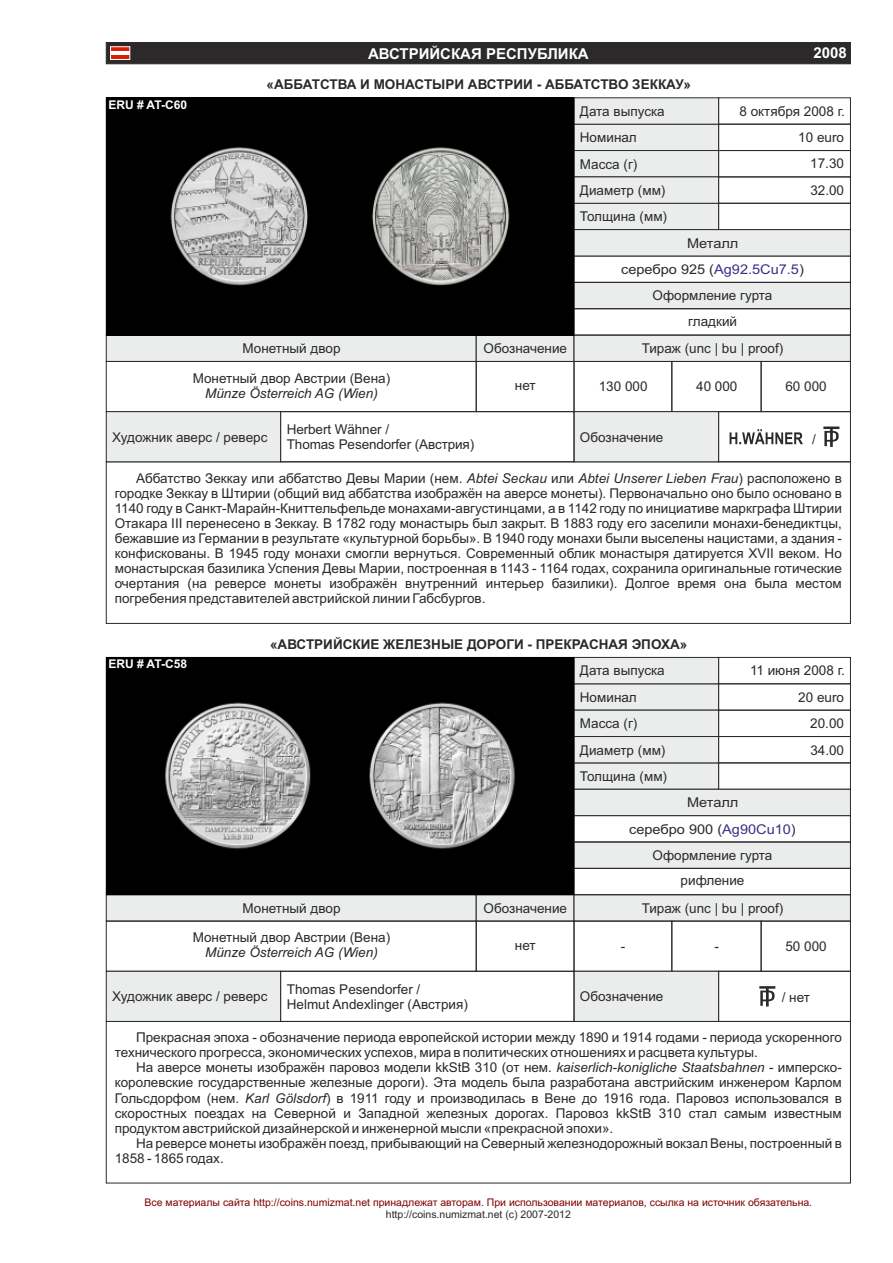
<style>
.page{position:relative;width:893px;height:1263px;background:#fff}
.page>*{position:absolute;margin:0;border:0;box-sizing:border-box;transform-origin:0 0}
.t1{font:700 15px "Arial";color:#fff}
.t2{font:13.5px/15.1px "Arial";color:#2b2929;text-align:justify}
.t3{font:700 13.5px "Arial";color:#2b2929}
.t4{font:13.5px/26.4px "Arial";color:#2b2929;text-align:center;scale:1.08 1}
.t5{font:italic 13.5px "Arial";color:#2b2929}
.t6{font:700 12px "Arial";color:#fff}
.t7{font:10.5px "Arial";color:#800000}
.t8{font:10.5px "Arial";color:#2b2929}
.s1{color:#383085}
.s2{font-style:italic}
</style>
<div class="page">
<div style="left:106px;top:42px;width:745px;height:22px;background:#2b2929"></div>
<hr style="left:111px;top:51px;width:19px;height:4px;background:#fff">
<hr style="left:111px;top:55px;width:19px;height:4px;background:#d91f05">
<hr style="left:111px;top:47px;width:19px;height:4px;background:#d91f05">
<div style="left:110px;top:47px;width:20px;height:13px;border:1px solid #fff"></div>
<svg style="left:574px;top:842px;width:277px;height:26px;background:#e2e4e4"></svg>
<div style="left:574px;top:815px;width:277px;height:27px;border:1px solid #2b2929"></div>
<svg style="left:106px;top:895px;width:745px;height:26px;background:#e2e3e3"></svg>
<svg style="left:574px;top:657px;width:277px;height:159px"></svg>
<div style="left:574px;top:868px;width:277px;height:27px;border:1px solid #2b2929"></div>
<div style="left:672px;top:921px;width:89px;height:50px;border:1px solid #2b2929"></div>
<div style="left:476px;top:921px;width:98px;height:50px;border:1px solid #2b2929"></div>
<div style="left:761px;top:921px;width:90px;height:50px;border:1px solid #2b2929"></div>
<div style="left:574px;top:921px;width:98px;height:50px;border:1px solid #2b2929"></div>
<div style="left:106px;top:921px;width:370px;height:50px;border:1px solid #2b2929"></div>
<div style="left:106px;top:1021px;width:745px;height:162px;border:1px solid #2b2929"></div>
<div style="left:718px;top:971px;width:133px;height:50px;border:1px solid #2b2929"></div>
<svg style="left:574px;top:971px;width:145px;height:51px;background:#e1e3e3"></svg>
<div style="left:280px;top:971px;width:294px;height:50px;border:1px solid #2b2929"></div>
<div style="left:106px;top:971px;width:175px;height:51px;background:#ebeded"></div>
<svg style="left:759px;top:986px;width:16px;height:20px"></svg>
<img style="left:106px;top:657px;width:468px;height:238px">
<svg style="left:574px;top:282px;width:277px;height:27px;background:#dcdddd"></svg>
<div style="left:574px;top:256px;width:277px;height:26px;border:1px solid #2b2929"></div>
<svg style="left:106px;top:335px;width:745px;height:26px;background:#e1e3e3"></svg>
<svg style="left:574px;top:97px;width:277px;height:159px"></svg>
<div style="left:672px;top:361px;width:89px;height:51px;border:1px solid #2b2929"></div>
<div style="left:476px;top:361px;width:98px;height:51px;border:1px solid #2b2929"></div>
<div style="left:761px;top:361px;width:90px;height:51px;border:1px solid #2b2929"></div>
<div style="left:574px;top:361px;width:98px;height:51px;border:1px solid #2b2929"></div>
<div style="left:106px;top:361px;width:370px;height:51px;border:1px solid #2b2929"></div>
<img style="left:106px;top:98px;width:468px;height:237px">
<div style="left:718px;top:411px;width:133px;height:51px;border:1px solid #2b2929"></div>
<svg style="left:574px;top:411px;width:145px;height:51px;background:#e2e3e3"></svg>
<div style="left:280px;top:411px;width:294px;height:51px;border:1px solid #2b2929"></div>
<div style="left:106px;top:411px;width:175px;height:51px;background:#ebeded"></div>
<svg style="left:730px;top:429px;width:73px;height:15px"></svg>
<svg style="left:823px;top:426px;width:16px;height:21px"></svg>
<p class="t1" style="left:368px;top:48px;width:222px">АВСТРИЙСКАЯ РЕСПУБЛИКА</p>
<p class="t1" style="left:813px;top:47px;width:35px">2008</p>
<p class="t6" style="left:108px;top:100px;width:80px">ERU # AT-C60</p>
<p class="t3" style="left:267px;top:79px;width:426px">«АББАТСТВА И МОНАСТЫРИ АВСТРИИ - АББАТСТВО ЗЕККАУ»</p>
<p class="t2" style="left:580px;top:105px;width:86px">Дата выпуска</p>
<p class="t2" style="left:580px;top:131px;width:58px">Номинал</p>
<p class="t2" style="left:580px;top:158px;width:59px">Масса (г)</p>
<p class="t2" style="left:580px;top:210px;width:89px">Толщина (мм)</p>
<p class="t2" style="left:580px;top:184px;width:87px">Диаметр (мм)</p>
<p class="t2" style="left:739px;top:105px;width:107px">8 октября 2008 г.</p>
<p class="t2" style="left:810px;top:125px;width:35px;line-height:26.4px;text-indent:-12px">10 euro 17.30<br>32.00</p>
<p class="t4" style="left:621px;top:231px;width:171px">Металл<br>серебро 925 (<span class="s1">Ag92.5Cu7.5</span>)</p>
<p class="t2" style="left:653px;top:289px;width:121px">Оформление гурта</p>
<p class="t2" style="left:688px;top:315px;width:50px">гладкий</p>
<p class="t2" style="left:243px;top:342px;width:99px">Монетный двор</p>
<p class="t2" style="left:484px;top:342px;width:85px">Обозначение</p>
<p class="t2" style="left:642px;top:342px;width:143px">Тираж (unc | bu | proof)</p>
<p class="t2" style="left:193px;top:371px;width:199px">Монетный двор Австрии (Вена)</p>
<p class="t5" style="left:205px;top:388px;width:174px">Münze Österreich AG (Wien)</p>
<p class="t2" style="left:515px;top:379px;width:22px">нет</p>
<p class="t2" style="left:599px;top:380px;width:50px">130 000</p>
<p class="t2" style="left:696px;top:380px;width:43px">40 000</p>
<p class="t2" style="left:785px;top:380px;width:43px">60 000</p>
<p class="t2" style="left:287px;top:423px;width:189px">Herbert Wähner /<br>Thomas Pesendorfer (Австрия)</p>
<p class="t2" style="left:812px;top:433px;width:5px">/</p>
<p class="t2" style="left:112px;top:430px;width:157px">Художник аверс / реверс</p>
<p class="t2" style="left:580px;top:430px;width:85px">Обозначение</p>
<p class="t2" style="left:115px;top:471px;width:729px;text-indent:21px">Аббатство Зеккау или аббатство Девы Марии (нем. <span class="s2">Abtei Seckau</span> или <span class="s2">Abtei Unserer Lieben Frau</span>) расположено в городке Зеккау в Штирии (общий вид аббатства изображён на аверсе монеты). Первоначально оно было основано в 1140 году в Санкт-Марайн-Книттельфельде монахами-августинцами, а в 1142 году по инициативе маркграфа Штирии Отакара III перенесено в Зеккау. В 1782 году монастырь был закрыт. В 1883 году его заселили монахи-бенедиктцы, бежавшие из Германии в результате «культурной борьбы». В 1940 году монахи были выселены нацистами, а здания - конфискованы. В 1945 году монахи смогли вернуться. Современный облик монастыря датируется XVII веком. Но монастырская базилика Успения Девы Марии, построенная в 1143 - 1164 годах, сохранила оригинальные готические очертания (на реверсе монеты изображён внутренний интерьер базилики). Долгое время она была местом погребения представителей австрийской линии Габсбургов.</p>
<p class="t6" style="left:108px;top:659px;width:80px">ERU # AT-C58</p>
<p class="t3" style="left:270px;top:639px;width:419px">«АВСТРИЙСКИЕ ЖЕЛЕЗНЫЕ ДОРОГИ - ПРЕКРАСНАЯ ЭПОХА»</p>
<p class="t2" style="left:580px;top:664px;width:86px">Дата выпуска</p>
<p class="t2" style="left:580px;top:691px;width:58px">Номинал</p>
<p class="t2" style="left:580px;top:717px;width:59px">Масса (г)</p>
<p class="t2" style="left:580px;top:770px;width:89px">Толщина (мм)</p>
<p class="t2" style="left:580px;top:743px;width:87px">Диаметр (мм)</p>
<p class="t2" style="left:750px;top:664px;width:96px">11 июня 2008 г.</p>
<p class="t2" style="left:810px;top:685px;width:35px;line-height:26.4px;text-indent:-12px">20 euro 20.00<br>34.00</p>
<p class="t4" style="left:629px;top:791px;width:156px">Металл<br>серебро 900 (<span class="s1">Ag90Cu10</span>)</p>
<p class="t2" style="left:653px;top:849px;width:121px">Оформление гурта</p>
<p class="t2" style="left:681px;top:874px;width:65px">рифление</p>
<p class="t2" style="left:243px;top:902px;width:99px">Монетный двор</p>
<p class="t2" style="left:484px;top:902px;width:85px">Обозначение</p>
<p class="t2" style="left:642px;top:902px;width:143px">Тираж (unc | bu | proof)</p>
<p class="t2" style="left:193px;top:931px;width:199px">Монетный двор Австрии (Вена)</p>
<p class="t5" style="left:205px;top:947px;width:174px">Münze Österreich AG (Wien)</p>
<p class="t2" style="left:515px;top:938px;width:22px">нет</p>
<p class="t2" style="left:621px;top:940px;width:6px">-</p>
<p class="t2" style="left:714px;top:940px;width:6px">-</p>
<p class="t2" style="left:785px;top:940px;width:43px">50 000</p>
<p class="t2" style="left:287px;top:983px;width:183px">Thomas Pesendorfer /<br>Helmut Andexlinger (Австрия)</p>
<p class="t2" style="left:782px;top:990px;width:30px">/ нет</p>
<p class="t2" style="left:112px;top:990px;width:157px">Художник аверс / реверс</p>
<p class="t2" style="left:580px;top:990px;width:85px">Обозначение</p>
<p class="t2" style="left:115px;top:1031px;width:729px;text-indent:21px">Прекрасная эпоха - обозначение периода европейской истории между 1890 и 1914 годами - периода ускоренного технического прогресса, экономических успехов, мира в политических отношениях и расцвета культуры.</p>
<p class="t2" style="left:115px;top:1061px;width:729px;text-indent:21px">На аверсе монеты изображён паровоз модели kkStB 310 (от нем. <span class="s2">kaiserlich-konigliche Staatsbahnen</span> - имперско&shy;королевские государственные железные дороги). Эта модель была разработана австрийским инженером Карлом Гольсдорфом (нем. <span class="s2">Karl Gölsdorf</span>) в 1911 году и производилась в Вене до 1916 года. Паровоз использовался в скоростных поездах на Северной и Западной железных дорогах. Паровоз kkStB 310 стал самым известным продуктом австрийской дизайнерской и инженерной мысли «прекрасной эпохи».</p>
<p class="t2" style="left:115px;top:1137px;width:729px;text-indent:21px">На реверсе монеты изображён поезд, прибывающий на Северный железнодорожный вокзал Вены, построенный в<br>1858 - 1865 годах.</p>
<p class="t7" style="left:144px;top:1198px;width:669px">Все материалы сайта http://coins.numizmat.net принадлежат авторам. При использовании материалов, ссылка на источник обязательна.</p>
<p class="t8" style="left:386px;top:1210px;width:187px">http://coins.numizmat.net (c) 2007-2012</p>
</div>
